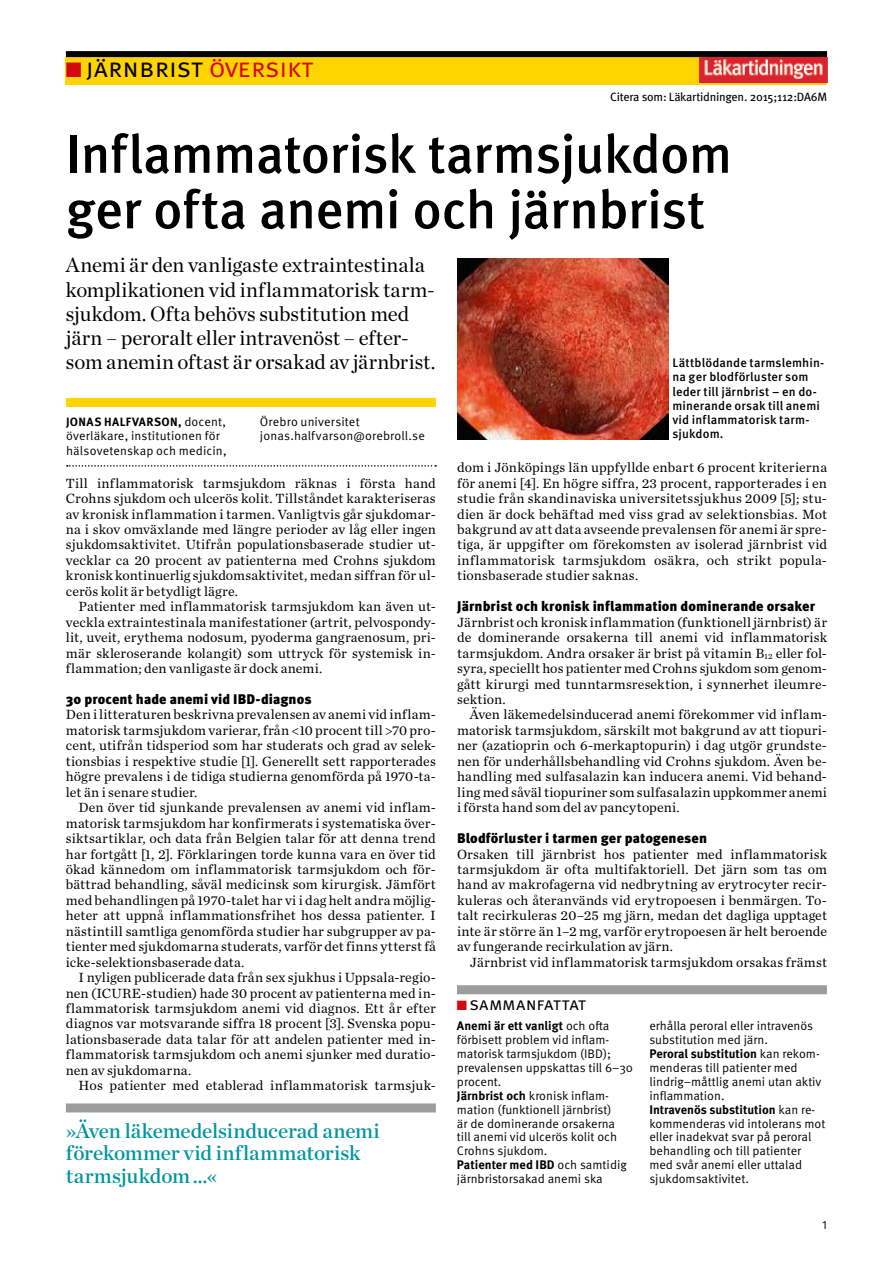
<style>
.page{position:relative;width:893px;height:1263px;background:#fff}
.page>*{position:absolute;margin:0;border:0;box-sizing:border-box;transform-origin:0 0}
.t1{font:500 54px/55.5px "Meta OT";letter-spacing:-.015em;color:#000001}
.t2{font:27px "Meta OT Norm";color:#000001}
.t3{font:21px/24px "Chronicle Deck";letter-spacing:-.005em;color:#000001}
.t4{font:21px/22.5px "Chronicle Deck Semi";letter-spacing:-.01em;color:#00959d}
.t5{font:18px "Meta OT Norm";letter-spacing:-.015em;color:#000001}
.t6{font:13.95px/15.5px "Chronicle Text G1";letter-spacing:.01em;color:#000001;text-align:justify}
.t7{font:900 13.95px "Meta OT";letter-spacing:.005em;color:#000001}
.t8{font:12.45px/14px "Meta OT Norm";color:#000001}
.t9{font:500 12.45px/14.2px "Meta OT";letter-spacing:.01em;color:#000001}
.t10{font:700 12.45px "Meta OT";color:#000001}
.t11{font:12px "Meta OT";letter-spacing:-.02em;color:#000001}
.t12{font:700 12px "Meta OT";letter-spacing:.035em;color:#000001}
.t13{font:12px "Meta OT Norm";color:#000001}
.s1{color:#d4080f}
.s2{font-family:"Meta OT";font-weight:700;font-size:21px;color:#d4080f}
.s3{font-family:"Meta OT Norm";font-weight:400;font-size:12.45px}
.s4{font-family:"Minion Pro"}
.s5{font-family:"Meta OT Norm";font-weight:400}
.s6{font-family:"Meta OT";font-weight:700}
</style>
<div class="page">
<div style="left:66px;top:57px;width:761px;height:28px;background:#ffd400"></div>
<div style="left:66px;top:51px;width:761px;height:6px;background:#000001"></div>
<div style="left:457px;top:985px;width:370px;height:9px;background:#9c9c9c"></div>
<div style="left:66px;top:398px;width:370px;height:9px;background:#ffd400"></div>
<svg style="left:67px;top:465px;width:369px;height:2px"></svg>
<img style="left:700px;top:57px;width:127px;height:25px">
<img style="left:457px;top:258px;width:211px;height:181px">
<div style="left:66px;top:1103px;width:370px;height:9px;background:#9c9c9c"></div>
<h2 class="t2" style="left:66px;top:51px;width:249px"><span class="s1">■</span><span class="s2">■</span> järnbrist <span class="s1">översikt</span></h2>
<p class="t11" style="left:610px;top:89px;width:218px">Citera som: Läkartidningen. 2015;112:DA6M</p>
<h1 class="t1" style="left:66px;top:127px;width:668px">Inflammatorisk tarmsjukdom ger ofta anemi och järnbrist</h1>
<h3 class="t3" style="left:66px;top:252px;width:371px">Anemi är den vanligaste extraintestinala komplikationen vid inflammatorisk tarm&shy;sjukdom. Ofta behövs substitution med järn – peroralt eller intravenöst – efter&shy;som anemin oftast är orsakad av järnbrist.</h3>
<p class="t12" style="left:66px;top:414px;width:162px">JONAS HALFVARSON, <span class="s3">docent,</span></p>
<p class="t8" style="left:66px;top:429px;width:162px">överläkare, institutionen för hälsovetenskap och medicin,</p>
<p class="t8" style="left:260px;top:415px;width:167px">Örebro universitet jonas.halfvarson@orebroll.se</p>
<p class="t6" style="left:66px;top:474px;width:371px">Till inflammatorisk tarmsjukdom räknas i första hand Crohns sjukdom och ulcerös kolit. Tillståndet karakteriseras av kronisk inflammation i tarmen. Vanligtvis går sjukdomar&shy;na i skov omväxlande med längre perioder av låg eller ingen sjukdomsaktivitet. Utifrån populationsbaserade studier ut&shy;vecklar ca 20 procent av patienterna med Crohns sjukdom kronisk kontinuerlig sjukdomsaktivitet, medan siffran för ul&shy;cerös kolit är betydligt lägre.</p>
<p class="t6" style="left:66px;top:598px;width:371px;text-indent:13px">Patienter med inflammatorisk tarmsjukdom kan även ut&shy;veckla extraintestinala manifestationer (artrit, pelvospondy&shy;lit, uveit, erythema nodosum, pyoderma gangraenosum, pri&shy;mär skleroserande kolangit) som uttryck för systemisk in&shy;flammation; den vanligaste är dock anemi.</p>
<p class="t7" style="left:66px;top:691px;width:247px">30 procent hade anemi vid IBD-diagnos</p>
<p class="t6" style="left:66px;top:706px;width:371px">Den i litteraturen beskrivna prevalensen av anemi vid inflam&shy;matorisk tarmsjukdom varierar, från <span class="s4">&lt;</span>10 procent till <span class="s4">&gt;</span>70 pro&shy;cent, utifrån tidsperiod som har studerats och grad av selek&shy;tionsbias i respektive studie [1]. Generellt sett rapporterades högre prevalens i de tidiga studierna genomförda på 1970-ta&shy;let än i senare studier.</p>
<p class="t6" style="left:66px;top:799px;width:371px;text-indent:13px">Den över tid sjunkande prevalensen av anemi vid inflam&shy;matorisk tarmsjukdom har konfirmerats i systematiska över&shy;siktsartiklar, och data från Belgien talar för att denna trend har fortgått [1, 2]. Förklaringen torde kunna vara en över tid ökad kännedom om inflammatorisk tarmsjukdom och för&shy;bättrad behandling, såväl medicinsk som kirurgisk. Jämfört med behandlingen på 1970-talet har vi i dag helt andra möjlig&shy;heter att uppnå inflammationsfrihet hos dessa patienter. I nästintill samtliga genomförda studier har subgrupper av pa&shy;tienter med sjukdomarna studerats, varför det finns ytterst få icke-selektionsbaserade data.</p>
<p class="t6" style="left:66px;top:969px;width:371px;text-indent:13px">I nyligen publicerade data från sex sjukhus i Uppsala-regio&shy;nen (ICURE-studien) hade 30 procent av patienterna med in&shy;flammatorisk tarmsjukdom anemi vid diagnos. Ett år efter diagnos var motsvarande siffra 18 procent [3]. Svenska popu&shy;lationsbaserade data talar för att andelen patienter med in&shy;flammatorisk tarmsjukdom och anemi sjunker med duratio&shy;nen av sjukdomarna.</p>
<p class="t6" style="left:79px;top:1077px;width:359px">Hos patienter med etablerad inflammatorisk tarmsjuk-</p>
<h3 class="t4" style="left:66px;top:1118px;width:315px">»Även läkemedelsinducerad anemi förekommer vid inflammatorisk tarmsjukdom …«</h3>
<p class="t9" style="left:672px;top:356px;width:153px">Lättblödande tarmslemhin&shy;na ger blodförluster som leder till järnbrist – en do&shy;minerande orsak till anemi vid inflammatorisk tarm&shy;sjukdom.</p>
<p class="t6" style="left:457px;top:459px;width:371px">dom i Jönköpings län uppfyllde enbart 6 procent kriterierna för anemi [4]. En högre siffra, 23 procent, rapporterades i en studie från skandinaviska universitetssjukhus 2009 [5]; stu&shy;dien är dock behäftad med viss grad av selektionsbias. Mot bakgrund av att data avseende prevalensen för anemi är spre&shy;tiga, är uppgifter om förekomsten av isolerad järnbrist vid inflammatorisk tarmsjukdom osäkra, och strikt popula&shy;tionsbaserade studier saknas.</p>
<p class="t7" style="left:457px;top:598px;width:359px">Järnbrist och kronisk inflammation dominerande orsaker</p>
<p class="t6" style="left:457px;top:613px;width:371px">Järnbrist och kronisk inflammation (funktionell järnbrist) är de dominerande orsakerna till anemi vid inflammatorisk tarmsjukdom. Andra orsaker är brist på vitamin B<sub>12</sub> eller fol&shy;syra, speciellt hos patienter med Crohns sjukdom som genom&shy;gått kirurgi med tunntarmsresektion, i synnerhet ileumre&shy;sektion.</p>
<p class="t6" style="left:457px;top:706px;width:371px;text-indent:13px">Även läkemedelsinducerad anemi förekommer vid inflam&shy;matorisk tarmsjukdom, särskilt mot bakgrund av att tiopuri&shy;ner (azatioprin och 6-merkaptopurin) i dag utgör grundste&shy;nen för underhållsbehandling vid Crohns sjukdom. Även be&shy;handling med sulfasalazin kan inducera anemi. Vid behand&shy;ling med såväl tiopuriner som sulfasalazin uppkommer anemi i första hand som del av pancytopeni.</p>
<p class="t7" style="left:457px;top:830px;width:252px">Blodförluster i tarmen ger patogenesen</p>
<p class="t6" style="left:457px;top:845px;width:371px">Orsaken till järnbrist hos patienter med inflammatorisk tarmsjukdom är ofta multifaktoriell. Det järn som tas om hand av makrofagerna vid nedbrytning av erytrocyter recir&shy;kuleras och återanvänds vid erytropoesen i benmärgen. To&shy;talt recirkuleras 20–25 mg järn, medan det dagliga upptaget inte är större än 1–2 mg, varför erytropoesen är helt beroende av fungerande recirkulation av järn.</p>
<p class="t6" style="left:470px;top:953px;width:359px">Järnbrist vid inflammatorisk tarmsjukdom orsakas främst</p>
<p class="t5" style="left:457px;top:992px;width:131px"><span class="s1">■</span> sammanfattat</p>
<p class="t10" style="left:457px;top:1018px;width:154px">Anemi är ett vanligt <span class="s5">och ofta</span></p>
<p class="t8" style="left:457px;top:1033px;width:178px">förbisett problem vid inflam&shy;matorisk tarmsjukdom (IBD); prevalensen uppskattas till 6–30 procent.<br><span class="s6">Järnbrist och</span> kronisk inflam&shy;mation (funktionell järnbrist)<br>är de dominerande orsakerna<br>till anemi vid ulcerös kolit och<br>Crohns sjukdom.</p>
<p class="t10" style="left:457px;top:1157px;width:171px">Patienter med IBD <span class="s5">och samtidig</span></p>
<p class="t8" style="left:457px;top:1172px;width:147px">järnbristorsakad anemi ska</p>
<p class="t8" style="left:649px;top:1019px;width:165px">erhålla peroral eller intravenös substitution med järn.</p>
<p class="t10" style="left:649px;top:1045px;width:172px">Peroral substitution <span class="s5">kan rekom-</span></p>
<p class="t8" style="left:649px;top:1060px;width:174px">menderas till patienter med lindrig–måttlig anemi utan aktiv inflammation.</p>
<p class="t10" style="left:649px;top:1101px;width:167px">Intravenös substitution <span class="s5">kan re-</span></p>
<p class="t8" style="left:649px;top:1116px;width:178px">kommenderas vid intolerans mot eller inadekvat svar på peroral behandling och till patienter med svår anemi eller uttalad sjukdomsaktivitet.</p>
<p class="t13" style="left:822px;top:1218px;width:6px">1</p>
</div>
